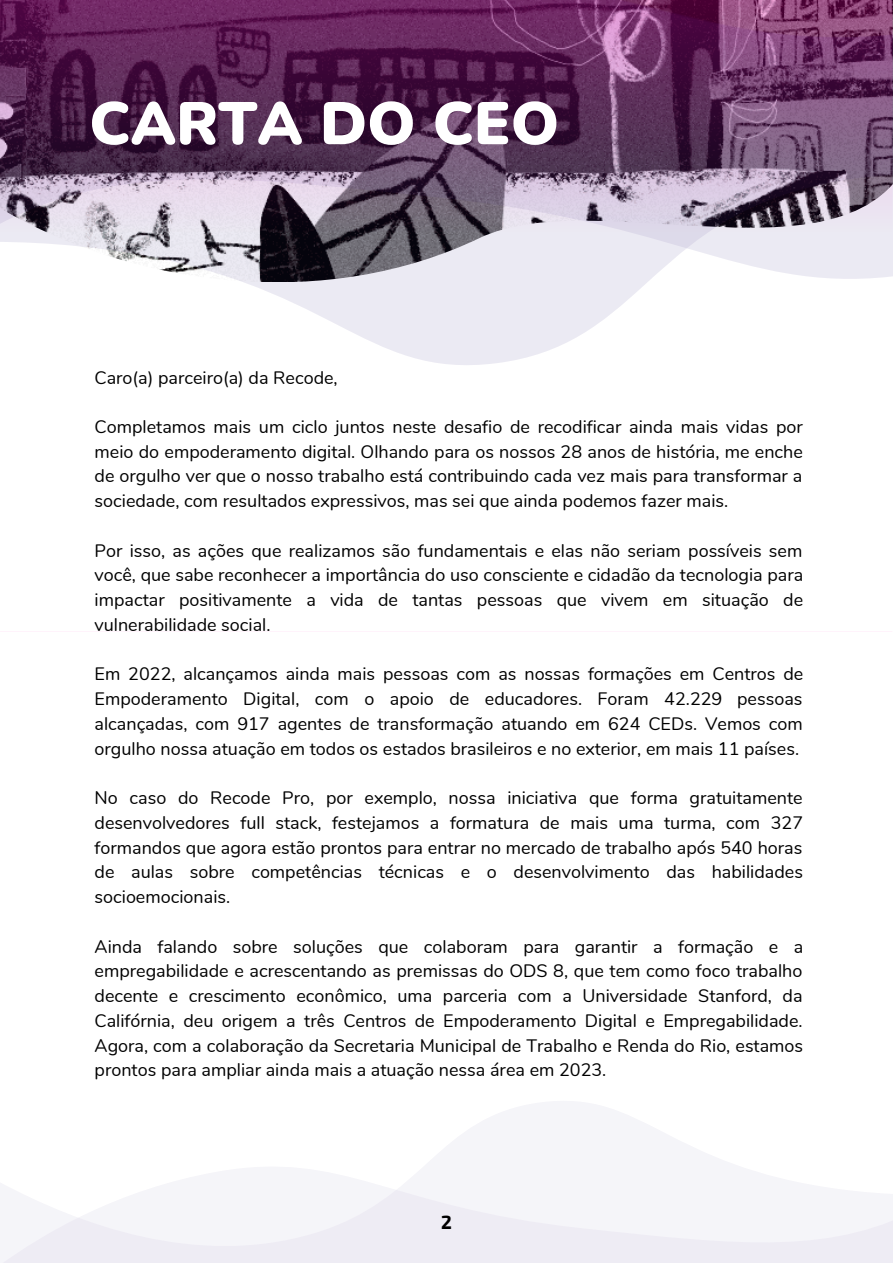
<style>
.page{position:relative;width:893px;height:1264px;background:#fff}
.page>*{position:absolute;margin:0;border:0;box-sizing:border-box;transform-origin:0 0}
.t1{font:900 59.85px "Nunito";color:#fff}
.t2{font:700 18.6px "Exo 2";color:#000}
.t3{font:18px/24.8px "Nunito";color:#000;text-align:justify}
</style>
<div class="page">
<svg style="left:4px;top:1190px;width:888px;height:72px;fill:#f5f5f9"></svg>
<svg style="left:0;top:0;width:892px;height:365px"></svg>
<p class="t1" style="left:89px;top:84px;width:471px">CARTA DO CEO</p>
<p class="t3" style="left:95px;top:365px;width:245px">Caro(a) parceiro(a) da Recode,</p>
<p class="t3" style="left:95px;top:414px;width:709px">Completamos mais um ciclo juntos neste desafio de recodificar ainda mais vidas por meio do empoderamento digital. Olhando para os nossos 28 anos de história, me enche de orgulho ver que o nosso trabalho está contribuindo cada vez mais para transformar a sociedade, com resultados expressivos, mas sei que ainda podemos fazer mais.</p>
<p class="t3" style="left:95px;top:538px;width:710px">Por isso, as ações que realizamos são fundamentais e elas não seriam possíveis sem você, que sabe reconhecer a importância do uso consciente e cidadão da tecnologia para impactar positivamente a vida de tantas pessoas que vivem em situação de vulnerabilidade social.</p>
<p class="t3" style="left:95px;top:662px;width:710px">Em 2022, alcançamos ainda mais pessoas com as nossas formações em Centros de Empoderamento Digital, com o apoio de educadores. Foram 42.229 pessoas alcançadas, com 917 agentes de transformação atuando em 624 CEDs. Vemos com orgulho nossa atuação em todos os estados brasileiros e no exterior, em mais 11 países.</p>
<p class="t3" style="left:95px;top:785px;width:710px">No caso do Recode Pro, por exemplo, nossa iniciativa que forma gratuitamente desenvolvedores full stack, festejamos a formatura de mais uma turma, com 327 formandos que agora estão prontos para entrar no mercado de trabalho após 540 horas de aulas sobre competências técnicas e o desenvolvimento das habilidades socioemocionais.</p>
<p class="t3" style="left:95px;top:934px;width:710px">Ainda falando sobre soluções que colaboram para garantir a formação e a empregabilidade e acrescentando as premissas do ODS 8, que tem como foco trabalho decente e crescimento econômico, uma parceria com a Universidade Stanford, da Califórnia, deu origem a três Centros de Empoderamento Digital e Empregabilidade.<br>Agora, com a colaboração da Secretaria Municipal de Trabalho e Renda do Rio, estamos prontos para ampliar ainda mais a atuação nessa área em 2023.</p>
<p class="t2" style="left:441px;top:1210px;width:12px">2</p>
</div>
